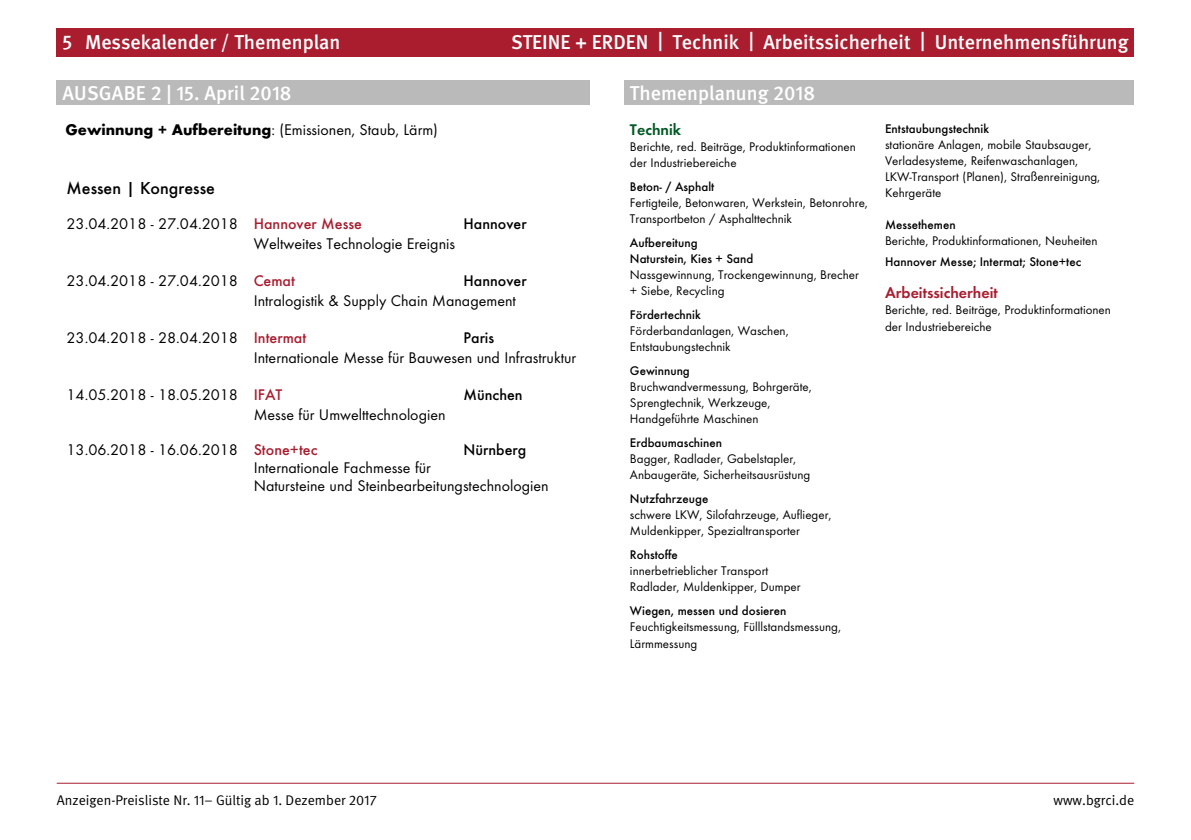
<style>
.page{position:relative;width:1191px;height:840px;background:#fff}
.page>*{position:absolute;margin:0;border:0;box-sizing:border-box;transform-origin:0 0}
.t1{font:500 20px "DGUV Meta";color:#fff}
.t2{font:500 18px "Futura T";color:#000}
.t3{font:16px/35px "Futura T";color:#000}
.t4{font:500 16px "Futura T";color:#000}
.t5{font:600 16px "Futura T";color:#a91d2f}
.t6{font:600 16px "Futura T";color:#005924}
.t7{font:14px "DGUV Meta";color:#000}
.t8{font:13px/16px "Futura T";color:#000}
.t9{font:500 13px/16px "Futura T";color:#000}
.s1{font-weight:700}
.s2{font-weight:500;color:#a91d2f}
</style>
<div class="page">
<hr style="left:57px;top:782px;width:1077px;height:1px;background:#a91d2f">
<div style="left:57px;top:28px;width:1077px;height:29px;background:#a91d2f"></div>
<div style="left:57px;top:80px;width:533px;height:24px;background:#bababa"></div>
<div style="left:624px;top:80px;width:510px;height:24px;background:#bababa"></div>
<h1 class="t1" style="left:62px;top:31px;width:279px">5 Messekalender / Themenplan</h1>
<h1 class="t1" style="left:511px;top:31px;width:619px">STEINE + ERDEN | Technik | Arbeitssicherheit | Unternehmensführung</h1>
<h1 class="t1" style="left:62px;top:81px;width:230px">AUSGABE 2 | 15. April 2018</h1>
<h1 class="t1" style="left:630px;top:81px;width:187px">Themenplanung 2018</h1>
<p class="t3" style="left:65px;top:112px;width:374px"><span class="s1">Gewinnung + Aufbereitung</span>: (Emissionen, Staub, Lärm)</p>
<p class="t6" style="left:630px;top:120px;width:53px">Technik</p>
<p class="t8" style="left:630px;top:138px;width:227px">Berichte, red. Beiträge, Produktinformationen der Industriebereiche</p>
<p class="t9" style="left:630px;top:178px;width:86px">Beton- / Asphalt</p>
<p class="t8" style="left:630px;top:194px;width:239px">Fertigteile, Betonwaren, Werkstein, Betonrohre,<br>Transportbeton / Asphalttechnik</p>
<p class="t9" style="left:630px;top:234px;width:125px">Aufbereitung<br>Naturstein, Kies + Sand</p>
<p class="t8" style="left:630px;top:266px;width:230px">Nassgewinnung, Trockengewinnung, Brecher + Siebe, Recycling</p>
<p class="t9" style="left:630px;top:306px;width:72px">Fördertechnik</p>
<p class="t8" style="left:630px;top:322px;width:160px">Förderbandanlagen, Waschen,<br>Entstaubungstechnik</p>
<p class="t9" style="left:630px;top:362px;width:61px">Gewinnung</p>
<p class="t8" style="left:630px;top:378px;width:183px">Bruchwandvermessung, Bohrgeräte,<br>Sprengtechnik, Werkzeuge,<br>Handgeführte Maschinen</p>
<p class="t9" style="left:630px;top:434px;width:93px">Erdbaumaschinen</p>
<p class="t8" style="left:630px;top:450px;width:182px">Bagger, Radlader, Gabelstapler,<br>Anbaugeräte, Sicherheitsausrüstung</p>
<p class="t9" style="left:630px;top:490px;width:80px">Nutzfahrzeuge</p>
<p class="t8" style="left:630px;top:506px;width:203px">schwere LKW, Silofahrzeuge, Auflieger,<br>Muldenkipper, Spezialtransporter</p>
<p class="t9" style="left:630px;top:546px;width:50px">Rohstoffe</p>
<p class="t8" style="left:630px;top:562px;width:172px">innerbetrieblicher Transport<br>Radlader, Muldenkipper, Dumper</p>
<p class="t9" style="left:630px;top:602px;width:158px">Wiegen, messen und dosieren</p>
<p class="t8" style="left:630px;top:618px;width:212px">Feuchtigkeitsmessung, Fülllstandsmessung,<br>Lärmmessung</p>
<p class="t9" style="left:885px;top:120px;width:106px">Entstaubungstechnik</p>
<p class="t8" style="left:885px;top:136px;width:217px">stationäre Anlagen, mobile Staubsauger, Verladesysteme, Reifenwaschanlagen, LKW-Transport (Planen), Straßenreinigung, Kehrgeräte</p>
<p class="t9" style="left:885px;top:216px;width:72px">Messethemen</p>
<p class="t8" style="left:885px;top:232px;width:214px">Berichte, Produktinformationen, Neuheiten</p>
<p class="t9" style="left:885px;top:254px;width:198px">Hannover Messe; Intermat; Stone+tec</p>
<p class="t5" style="left:885px;top:283px;width:114px">Arbeitssicherheit</p>
<p class="t8" style="left:885px;top:302px;width:227px">Berichte, red. Beiträge, Produktinformationen der Industriebereiche</p>
<h2 class="t2" style="left:67px;top:177px;width:150px">Messen | Kongresse</h2>
<p class="t3" style="left:67px;top:206px;width:297px">23.04.2018 - 27.04.2018 <span class="s2">Hannover Messe</span></p>
<p class="t4" style="left:463px;top:214px;width:65px">Hannover</p>
<p class="t3" style="left:254px;top:226px;width:203px">Weltweites Technologie Ereignis</p>
<p class="t3" style="left:67px;top:263px;width:230px">23.04.2018 - 27.04.2018 <span class="s2">Cemat</span></p>
<p class="t4" style="left:463px;top:271px;width:65px">Hannover</p>
<p class="t3" style="left:254px;top:283px;width:264px">Intralogistik &amp; Supply Chain Management</p>
<p class="t3" style="left:67px;top:320px;width:241px">23.04.2018 - 28.04.2018 <span class="s2">Intermat</span></p>
<p class="t4" style="left:463px;top:328px;width:32px">Paris</p>
<p class="t3" style="left:254px;top:340px;width:324px">Internationale Messe für Bauwesen und Infrastruktur</p>
<p class="t3" style="left:67px;top:377px;width:217px">14.05.2018 - 18.05.2018 <span class="s2">IFAT</span></p>
<p class="t4" style="left:463px;top:385px;width:61px">München</p>
<p class="t3" style="left:67px;top:397px;width:380px;text-indent:187px">Messe für Umwelttechnologien<br>13.06.2018 - 16.06.2018 <span class="s2">Stone+tec</span></p>
<p class="t4" style="left:463px;top:440px;width:64px">Nürnberg</p>
<p class="t3" style="left:254px;top:458px;width:296px;line-height:18px">Internationale Fachmesse für<br>Natursteine und Steinbearbeitungstechnologien</p>
<p class="t7" style="left:57px;top:791px;width:321px">Anzeigen-Preisliste Nr. 11– Gültig ab 1. Dezember 2017</p>
<p class="t7" style="left:1053px;top:791px;width:82px">www.bgrci.de</p>
</div>
